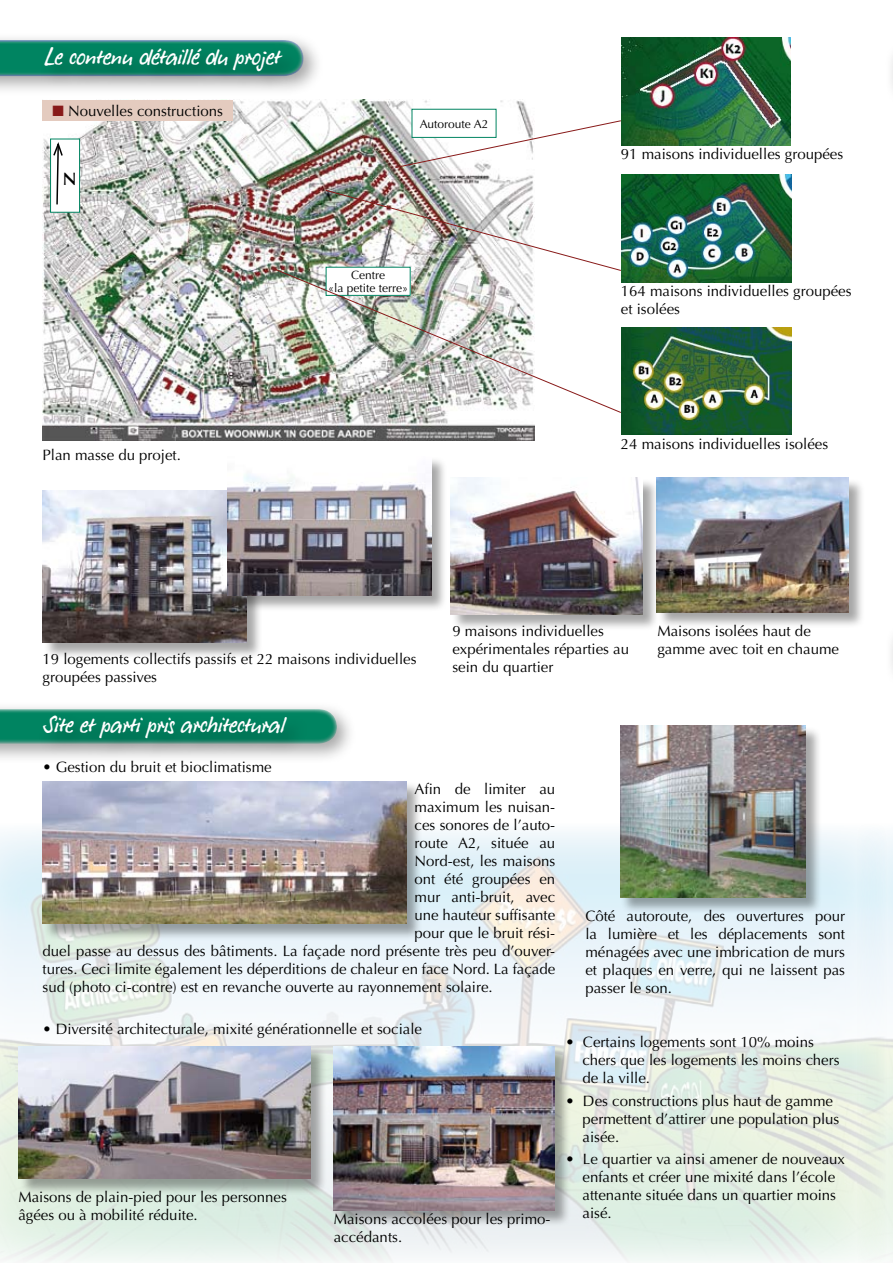
<style>
.page{position:relative;width:893px;height:1263px;background:#fff}
.page>*{position:absolute;margin:0;border:0;box-sizing:border-box;transform-origin:0 0}
.t1{font:27px "Dalli";color:#fff;scale:.95 1}
.t2{font:600 18px "Optima";color:#000}
.t3{font:15px/18px "Optima";color:#000}
.t4{font:12px/13.5px "Optima";color:#000;text-align:center}
.s1{color:#881a19}
</style>
<div class="page">
<img style="left:0;top:823px;width:887px;height:440px">
<svg style="left:892px;top:59px;width:1px;height:25px"></svg>
<div style="left:0;top:32px;width:323px;height:64px;background:#000;opacity:.35"></div>
<svg style="left:0;top:39px;width:304px;height:38px"></svg>
<div style="left:38px;top:41px;width:264px;height:50px;background:#000;opacity:.35"></div>
<div style="left:0;top:701px;width:356px;height:63px;background:#000;opacity:.35"></div>
<svg style="left:0;top:709px;width:337px;height:35px;background:#1f8e71"></svg>
<div style="left:37px;top:709px;width:270px;height:49px;background:#000;opacity:.35"></div>
<svg style="left:892px;top:641px;width:1px;height:25px"></svg>
<img style="left:43px;top:100px;width:491px;height:340px">
<div style="left:43px;top:100px;width:190px;height:21px;background:#e4cbbf"></div>
<div style="left:334px;top:1046px;width:237px;height:181px;background:#000;opacity:.35"></div>
<img style="left:334px;top:1046px;width:220px;height:164px">
<div style="left:43px;top:490px;width:220px;height:170px;background:#000;opacity:.35"></div>
<img style="left:43px;top:490px;width:204px;height:153px">
<div style="left:19px;top:1046px;width:308px;height:149px;background:#000;opacity:.35"></div>
<img style="left:19px;top:1046px;width:292px;height:133px">
<div style="left:228px;top:457px;width:220px;height:155px;background:#000;opacity:.35"></div>
<img style="left:227px;top:457px;width:204px;height:138px">
<div style="left:657px;top:478px;width:208px;height:151px;background:#000;opacity:.35"></div>
<img style="left:659px;top:478px;width:189px;height:134px">
<div style="left:620px;top:726px;width:202px;height:188px;background:#000;opacity:.35"></div>
<img style="left:620px;top:726px;width:185px;height:171px">
<img style="left:621px;top:37px;width:169px;height:109px">
<img style="left:621px;top:174px;width:170px;height:109px">
<img style="left:621px;top:327px;width:170px;height:107px">
<div style="left:451px;top:478px;width:208px;height:153px;background:#000;opacity:.35"></div>
<img style="left:451px;top:478px;width:191px;height:136px">
<div style="left:43px;top:782px;width:380px;height:158px;background:#000;opacity:.35"></div>
<img style="left:43px;top:781px;width:363px;height:143px">
<img style="left:325px;top:189px;width:297px;height:79px">
<svg style="left:395px;top:120px;width:227px;height:48px"></svg>
<img style="left:273px;top:268px;width:349px;height:145px">
<div style="left:50px;top:139px;width:30px;height:74px;background:#fff;border:1px solid #008461"></div>
<svg style="left:52px;top:140px;width:12px;height:65px"></svg>
<div style="left:412px;top:109px;width:84px;height:28px;background:#fff"></div>
<div style="left:412px;top:109px;width:84px;height:29px;border:1px solid #008461"></div>
<h1 class="t1" style="left:44px;top:43px;width:250px">Le contenu détaillé du projet</h1>
<p class="t3" style="left:53px;top:102px;width:172px"><span class="s1">■</span> Nouvelles constructions</p>
<p class="t2" style="left:63px;top:169px;width:15px">N</p>
<p class="t3" style="left:43px;top:446px;width:140px">Plan masse du projet.</p>
<p class="t4" style="left:420px;top:117px;width:70px">Autoroute A2</p>
<p class="t4" style="left:328px;top:268px;width:82px">Centre<br>«la petite terre»</p>
<p class="t3" style="left:621px;top:145px;width:224px">91 maisons individuelles groupées</p>
<p class="t3" style="left:621px;top:282px;width:232px">164 maisons individuelles groupées et isolées</p>
<p class="t3" style="left:621px;top:435px;width:209px">24 maisons individuelles isolées</p>
<p class="t3" style="left:43px;top:650px;width:376px">19 logements collectifs passifs et 22 maisons individuelles groupées passives</p>
<h1 class="t1" style="left:42px;top:711px;width:257px">Site et parti pris architectural</h1>
<p class="t3" style="left:43px;top:758px;width:231px">• Gestion du bruit et bioclimatisme</p>
<p class="t3" style="left:452px;top:622px;width:178px">9 maisons individuelles expérimentales réparties au sein du quartier</p>
<p class="t3" style="left:657px;top:622px;width:183px">Maisons isolées haut de gamme avec toit en chaume</p>
<p class="t3" style="left:415px;top:780px;width:142px">Afin de limiter au</p>
<p class="t3" style="left:415px;top:798px;width:142px">maximum les nuisan-</p>
<p class="t3" style="left:415px;top:816px;width:142px">ces sonores de l’auto-</p>
<p class="t3" style="left:415px;top:834px;width:142px">route A2, située au</p>
<p class="t3" style="left:415px;top:852px;width:142px">Nord-est, les maisons</p>
<p class="t3" style="left:415px;top:870px;width:142px">ont été groupées en</p>
<p class="t3" style="left:415px;top:888px;width:142px">mur anti-bruit, avec</p>
<p class="t3" style="left:415px;top:906px;width:142px">une hauteur suffisante</p>
<p class="t3" style="left:415px;top:924px;width:142px">pour que le bruit rési-</p>
<p class="t3" style="left:43px;top:942px;width:514px">duel passe au dessus des bâtiments. La façade nord présente très peu d’ouver-</p>
<p class="t3" style="left:43px;top:960px;width:514px">tures. Ceci limite également les déperditions de chaleur en face Nord. La façade</p>
<p class="t3" style="left:43px;top:978px;width:452px">sud (photo ci-contre) est en revanche ouverte au rayonnement solaire.</p>
<p class="t3" style="left:43px;top:1020px;width:381px">• Diversité architecturale, mixité générationnelle et sociale</p>
<p class="t3" style="left:18px;top:1188px;width:270px">Maisons de plain-pied pour les personnes âgées ou à mobilité réduite.</p>
<p class="t3" style="left:334px;top:1210px;width:218px">Maisons accolées pour les primo&shy;accédants.</p>
<p class="t3" style="left:585px;top:907px;width:261px;text-align:justify">Côté autoroute, des ouvertures pour la lumière et les déplacements sont ménagées avec une imbrication de murs et plaques en verre, qui ne laissent pas passer le son.</p>
<p class="t3" style="left:583px;top:1033px;width:259px;text-indent:-17px">• Certains logements sont 10% moins chers que les logements les moins chers de la ville.</p>
<p class="t3" style="left:583px;top:1092px;width:258px;text-indent:-17px">• Des constructions plus haut de gamme permettent d’attirer une population plus aisée.</p>
<p class="t3" style="left:583px;top:1150px;width:264px;text-indent:-17px">• Le quartier va ainsi amener de nouveaux enfants et créer une mixité dans l’école attenante située dans un quartier moins aisé.</p>
</div>
